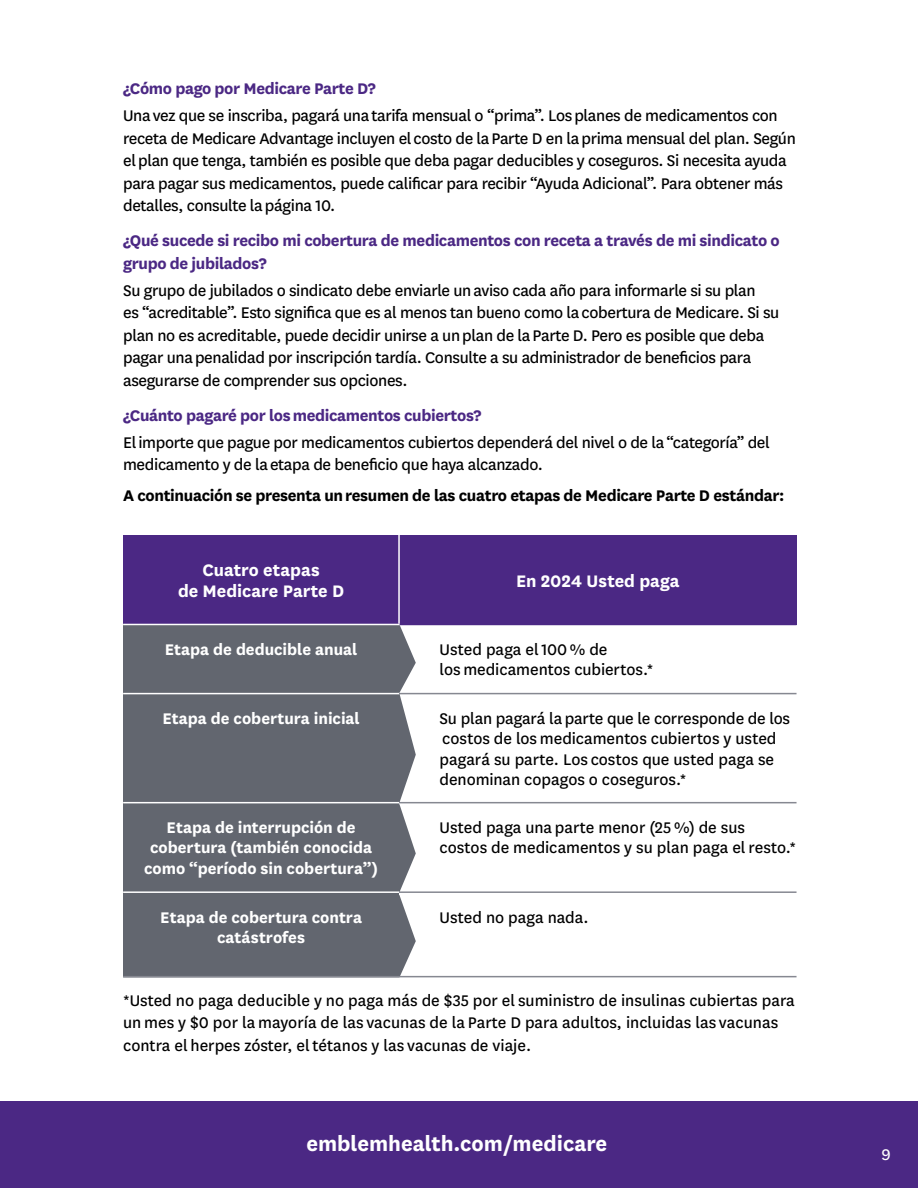
<style>
.page{position:relative;width:918px;height:1188px;background:#fff}
.page>*{position:absolute;margin:0;border:0;box-sizing:border-box;transform-origin:0 0}
.t1{font:700 24px "National";color:#fff}
.t2{font:700 19.5px/21px "National";color:#fff;text-align:center}
.t3{font:18px/22.5px "National";letter-spacing:-.02em;color:#000}
.t4{font:18px/22.5px "National";color:#000}
.t5{font:700 18px/22.5px "National";letter-spacing:-.02em;color:#4b2884}
.t6{font:700 18px/20.2px "National";color:#fff;text-align:center}
.t7{font:700 18px "National";letter-spacing:-.02em;color:#000}
.t8{font:18px "National";color:#fff}
</style>
<div class="page">
<svg style="left:399px;top:625px;width:17px;height:351px"></svg>
<div style="left:123px;top:535px;width:276px;height:89px;background:#4b2884"></div>
<div style="left:399px;top:535px;width:398px;height:89px;background:#4b2884"></div>
<div style="left:123px;top:624px;width:276px;height:70px;background:#62666f"></div>
<div style="left:123px;top:694px;width:276px;height:109px;background:#62666f"></div>
<div style="left:123px;top:803px;width:276px;height:89px;background:#62666f"></div>
<div style="left:123px;top:892px;width:276px;height:85px;background:#62666f"></div>
<hr style="left:398px;top:535px;width:2px;height:89px;background:#fff">
<hr style="left:123px;top:624px;width:277px;height:1px;background:#fff">
<hr style="left:123px;top:693px;width:276px;height:1px;background:#fff">
<hr style="left:123px;top:802px;width:276px;height:1px;background:#fff">
<hr style="left:123px;top:891px;width:276px;height:2px;background:#fff">
<hr style="left:399px;top:693px;width:398px;height:1px;background:#868891">
<hr style="left:399px;top:802px;width:398px;height:1px;background:#868891">
<hr style="left:399px;top:891px;width:398px;height:2px;background:#868891">
<hr style="left:399px;top:976px;width:398px;height:1px;background:#868891">
<hr style="left:123px;top:976px;width:276px;height:1px;background:#868891">
<hr style="left:400px;top:624px;width:397px;height:1px;background:#4b2884">
<div style="left:0;top:1101px;width:918px;height:87px;background:#4b2884"></div>
<h3 class="t5" style="left:123px;top:76px;width:254px">¿Cómo pago por Medicare Parte D?</h3>
<p class="t3" style="left:123px;top:104px;width:674px">Una vez que se inscriba, pagará una tarifa mensual o “prima”. Los planes de medicamentos con receta de Medicare Advantage incluyen el costo de la Parte D en la prima mensual del plan. Según el plan que tenga, también es posible que deba pagar deducibles y coseguros. Si necesita ayuda para pagar sus medicamentos, puede calificar para recibir “Ayuda Adicional”. Para obtener más detalles, consulte la página 10.</p>
<h3 class="t5" style="left:123px;top:228px;width:658px">¿Qué sucede si recibo mi cobertura de medicamentos con receta a través de mi sindicato o grupo de jubilados?</h3>
<p class="t3" style="left:123px;top:278px;width:658px">Su grupo de jubilados o sindicato debe enviarle un aviso cada año para informarle si su plan<br>es “acreditable”. Esto significa que es al menos tan bueno como la cobertura de Medicare. Si su plan no es acreditable, puede decidir unirse a un plan de la Parte D. Pero es posible que deba pagar una penalidad por inscripción tardía. Consulte a su administrador de beneficios para asegurarse de comprender sus opciones.</p>
<h3 class="t5" style="left:123px;top:403px;width:360px">¿Cuánto pagaré por los medicamentos cubiertos?</h3>
<p class="t3" style="left:123px;top:430px;width:648px">El importe que pague por medicamentos cubiertos dependerá del nivel o de la “categoría” del medicamento y de la etapa de beneficio que haya alcanzado.</p>
<p class="t7" style="left:123px;top:483px;width:663px">A continuación se presenta un resumen de las cuatro etapas de Medicare Parte D estándar:</p>
<p class="t2" style="left:178px;top:558px;width:168px">Cuatro etapas<br>de Medicare Parte D</p>
<p class="t2" style="left:516px;top:569px;width:165px">En 2024 Usted paga</p>
<p class="t6" style="left:165px;top:638px;width:194px">Etapa de deducible anual</p>
<p class="t3" style="left:440px;top:638px;width:215px;line-height:20.2px">Usted paga el 100 % de<br>los medicamentos cubiertos.*</p>
<p class="t6" style="left:162px;top:707px;width:199px">Etapa de cobertura inicial</p>
<p class="t3" style="left:440px;top:708px;width:352px;line-height:20.2px">Su plan pagará la parte que le corresponde de los costos de los medicamentos cubiertos y usted pagará su parte. Los costos que usted paga se denominan copagos o coseguros.*</p>
<p class="t6" style="left:144px;top:816px;width:236px">Etapa de interrupción de cobertura (también conocida como “período sin cobertura”)</p>
<p class="t3" style="left:440px;top:817px;width:358px;line-height:20.2px">Usted paga una parte menor (25 %) de sus costos de medicamentos y su plan paga el resto.*</p>
<p class="t6" style="left:160px;top:906px;width:203px">Etapa de cobertura contra catástrofes</p>
<p class="t3" style="left:440px;top:905px;width:151px">Usted no paga nada.</p>
<p class="t4" style="left:123px;top:988px;width:673px">*Usted no paga deducible y no paga más de $35 por el suministro de insulinas cubiertas para un mes y $0 por la mayoría de las vacunas de la Parte D para adultos, incluidas las vacunas contra el herpes zóster, el tétanos y las vacunas de viaje.</p>
<h1 class="t1" style="left:306px;top:1127px;width:302px">emblemhealth.com/medicare</h1>
<p class="t8" style="left:882px;top:1142px;width:11px">9</p>
</div>
